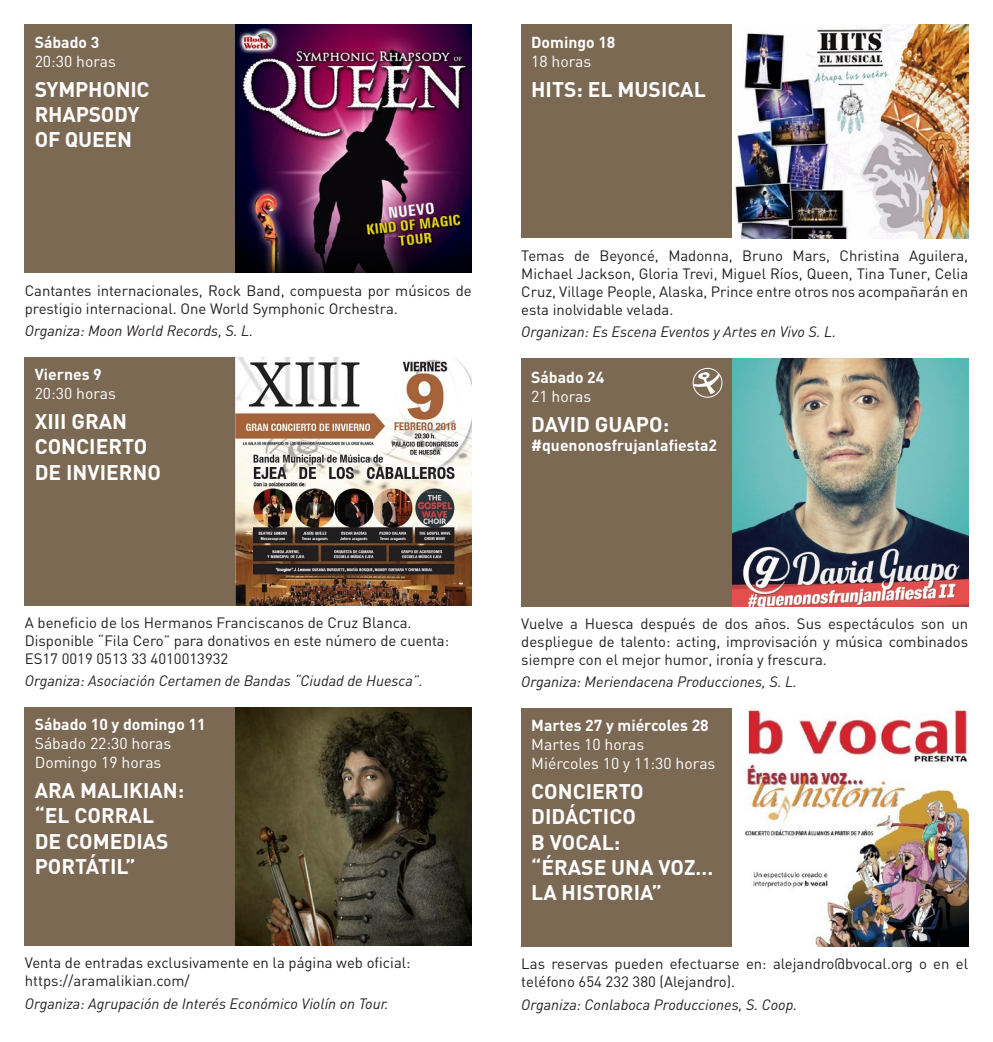
<style>
.page{position:relative;width:993px;height:1042px;background:#fff}
.page>*{position:absolute;margin:0;border:0;box-sizing:border-box;transform-origin:0 0}
.t1{font:700 21px/25.2px "DIN";color:#fff}
.t2{font:15.75px/18.9px "DIN";color:#fff}
.t3{font:700 15.75px "DIN";color:#fff}
.t4{font:14.88px/17.8px "DIN";color:#231f20}
.t5{font:italic 14.88px "DIN";color:#231f20}
</style>
<div class="page">
<div style="left:25px;top:25px;width:211px;height:248px;background:#7c6954"></div>
<img style="left:236px;top:25px;width:235px;height:248px">
<div style="left:25px;top:357px;width:211px;height:248px;background:#7c6954"></div>
<img style="left:236px;top:357px;width:235px;height:248px">
<div style="left:25px;top:707px;width:211px;height:238px;background:#7c6954"></div>
<img style="left:236px;top:707px;width:235px;height:238px">
<div style="left:521px;top:25px;width:211px;height:213px;background:#7c6954"></div>
<img style="left:735px;top:25px;width:232px;height:213px">
<div style="left:521px;top:358px;width:211px;height:248px;background:#7c6954"></div>
<svg style="left:692px;top:368px;width:29px;height:29px"></svg>
<svg style="left:694px;top:372px;width:26px;height:22px"></svg>
<div style="left:692px;top:368px;width:30px;height:30px;border:1px solid #fff;border-radius:50%"></div>
<img style="left:732px;top:358px;width:235px;height:248px">
<div style="left:521px;top:708px;width:211px;height:238px;background:#7c6954"></div>
<img style="left:745px;top:709px;width:222px;height:237px">
<p class="t3" style="left:35px;top:32px;width:66px">Sábado 3</p>
<p class="t2" style="left:35px;top:51px;width:83px">20:30 horas</p>
<h1 class="t1" style="left:35px;top:76px;width:116px">SYMPHONIC<br>RHAPSODY<br>OF QUEEN</h1>
<p class="t4" style="left:25px;top:281px;width:448px">Cantantes internacionales, Rock Band, compuesta por músicos de prestigio internacional. One World Symphonic Orchestra.</p>
<p class="t5" style="left:25px;top:322px;width:230px">Organiza: Moon World Records, S. L.</p>
<p class="t3" style="left:35px;top:364px;width:69px">Viernes 9</p>
<p class="t2" style="left:35px;top:383px;width:83px">20:30 horas</p>
<h1 class="t1" style="left:35px;top:408px;width:128px">XIII GRAN<br>CONCIERTO<br>DE INVIERNO</h1>
<p class="t3" style="left:531px;top:32px;width:86px">Domingo 18</p>
<p class="t2" style="left:531px;top:51px;width:62px">18 horas</p>
<h1 class="t1" style="left:531px;top:76px;width:176px">HITS: EL MUSICAL</h1>
<p class="t4" style="left:521px;top:246px;width:448px;text-align:justify">Temas de Beyoncé, Madonna, Bruno Mars, Christina Aguilera, Michael Jackson, Gloria Trevi, Miguel Ríos, Queen, Tina Tuner, Celia Cruz, Village People, Alaska, Prince entre otros nos acompañarán en esta inolvidable velada.</p>
<p class="t5" style="left:521px;top:323px;width:316px">Organizan: Es Escena Eventos y Artes en Vivo S. L.</p>
<p class="t3" style="left:531px;top:367px;width:75px">Sábado 24</p>
<p class="t2" style="left:531px;top:386px;width:62px">21 horas</p>
<h1 class="t1" style="left:531px;top:411px;width:139px">DAVID GUAPO:</h1>
<p class="t3" style="left:531px;top:435px;width:187px">#quenonosfrujanlafiesta2</p>
<p class="t4" style="left:25px;top:613px;width:426px">A beneficio de los Hermanos Franciscanos de Cruz Blanca.<br>Disponible “Fila Cero” para donativos en este número de cuenta:<br>ES17 0019 0513 33 4010013932</p>
<p class="t5" style="left:25px;top:672px;width:399px">Organiza: Asociación Certamen de Bandas “Ciudad de Huesca”.</p>
<p class="t3" style="left:35px;top:714px;width:172px">Sábado 10 y domingo 11</p>
<p class="t2" style="left:35px;top:733px;width:138px">Sábado 22:30 horas<br>Domingo 19 horas</p>
<h1 class="t1" style="left:35px;top:777px;width:151px">ARA MALIKIAN: “EL CORRAL<br>DE COMEDIAS<br>PORTÁTIL”</h1>
<p class="t4" style="left:25px;top:953px;width:387px">Venta de entradas exclusivamente en la página web oficial: https://aramalikian.com/</p>
<p class="t5" style="left:25px;top:994px;width:365px">Organiza: Agrupación de Interés Económico Violín on Tour.</p>
<p class="t4" style="left:521px;top:614px;width:448px;text-align:justify">Vuelve a Huesca después de dos años. Sus espectáculos son un despliegue de talento: acting, improvisación y música combinados siempre con el mejor humor, ironía y frescura.</p>
<p class="t5" style="left:521px;top:673px;width:277px">Organiza: Meriendacena Producciones, S. L.</p>
<p class="t3" style="left:531px;top:715px;width:179px">Martes 27 y miércoles 28</p>
<p class="t2" style="left:531px;top:734px;width:186px">Martes 10 horas<br>Miércoles 10 y 11:30 horas</p>
<h1 class="t1" style="left:531px;top:778px;width:183px">CONCIERTO<br>DIDÁCTICO<br>B VOCAL:<br>“ÉRASE UNA VOZ…<br>LA HISTORIA”</h1>
<p class="t4" style="left:521px;top:954px;width:448px">Las reservas pueden efectuarse en: alejandro@bvocal.org o en el teléfono 654 232 380 (Alejandro).</p>
<p class="t5" style="left:521px;top:995px;width:277px">Organiza: Conlaboca Producciones, S. Coop.</p>
</div>
